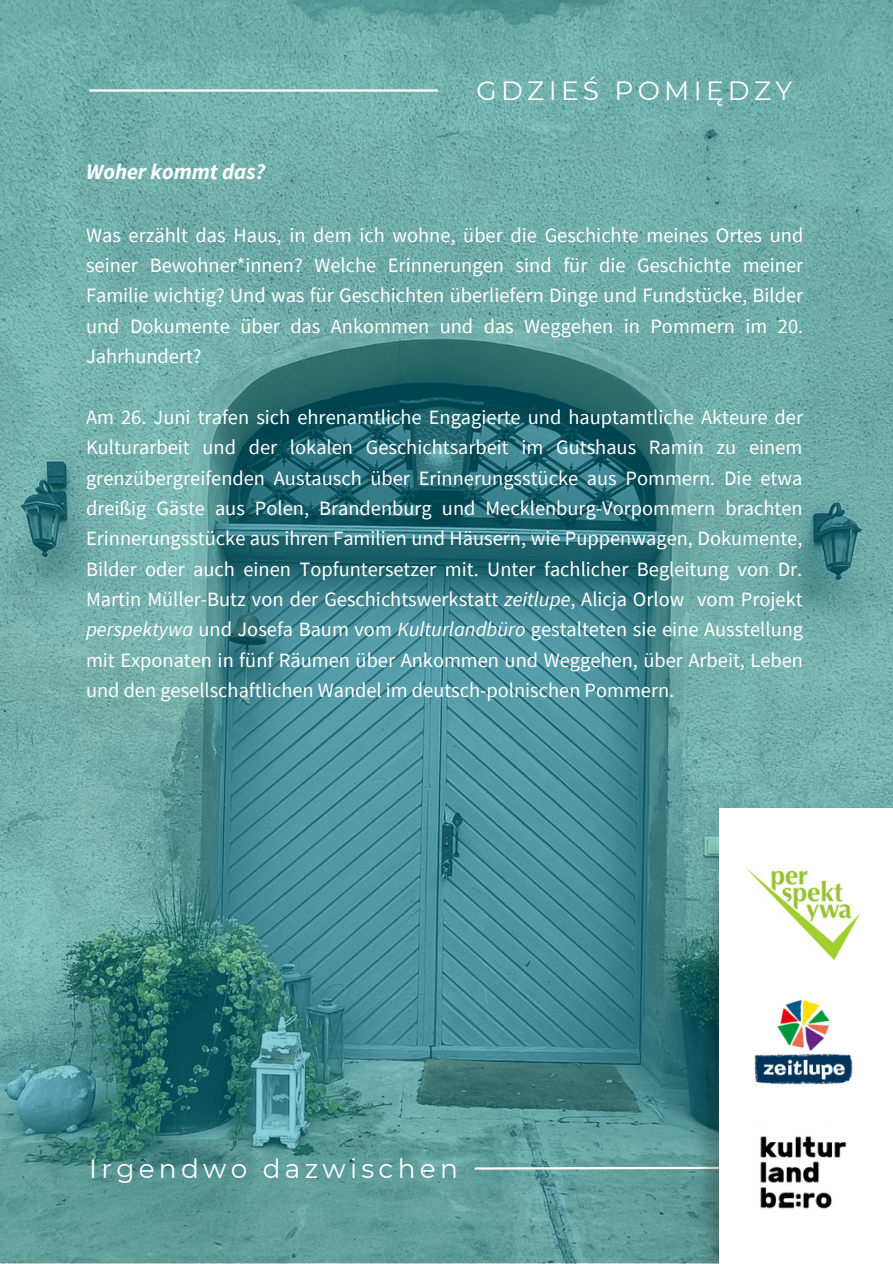
<style>
.page{position:relative;width:893px;height:1264px;background:#fff}
.page>*{position:absolute;margin:0;border:0;box-sizing:border-box;transform-origin:0 0}
.t1{font:26.4px "Montserrat";letter-spacing:.16em;color:#fff}
.t2{font:italic 700 21.9px "Source Sans Pro";color:#fff}
.t3{font:20.4px/30.3px "Source Sans Pro";color:#fff;text-align:justify}
.s1{font-style:italic}
</style>
<div class="page">
<img style="left:0;top:0;width:892px;height:1263px">
<hr style="left:89px;top:89px;width:349px;height:3px;background:#fff">
<svg style="left:472px;top:1165px;width:209px;height:5px"></svg>
<img style="left:681px;top:796px;width:94px;height:467px">
<img style="left:878px;top:796px;width:14px;height:12px">
<div style="left:719px;top:808px;width:173px;height:455px;background:#fff"></div>
<img style="left:746px;top:868px;width:113px;height:91px">
<img style="left:754px;top:999px;width:99px;height:86px">
<img style="left:760px;top:1136px;width:87px;height:73px">
<p class="t2" style="left:86px;top:157px;width:181px">Woher kommt das?</p>
<p class="t1" style="left:476px;top:73px;width:317px">GDZIEŚ POMIĘDZY</p>
<p class="t3" style="left:86px;top:220px;width:718px">Was erzählt das Haus, in dem ich wohne, über die Geschichte meines Ortes und seiner Bewohner*innen? Welche Erinnerungen sind für die Geschichte meiner Familie wichtig? Und was für Geschichten überliefern Dinge und Fundstücke, Bilder und Dokumente über das Ankommen und das Weggehen in Pommern im 20.<br>Jahrhundert?</p>
<p class="t3" style="left:86px;top:402px;width:718px">Am 26. Juni trafen sich ehrenamtliche Engagierte und hauptamtliche Akteure der Kulturarbeit und der lokalen Geschichtsarbeit im Gutshaus Ramin zu einem grenzübergreifenden Austausch über Erinnerungsstücke aus Pommern. Die etwa dreißig Gäste aus Polen, Brandenburg und Mecklenburg-Vorpommern brachten Erinnerungsstücke aus ihren Familien und Häusern, wie Puppenwagen, Dokumente, Bilder oder auch einen Topfuntersetzer mit. Unter fachlicher Begleitung von Dr.<br>Martin Müller-Butz von der Geschichtswerkstatt <span class="s1">zeitlupe</span>, Alicja Orlow vom Projekt <span class="s1">perspektywa</span> und Josefa Baum vom <span class="s1">Kulturlandbüro</span> gestalteten sie eine Ausstellung mit Exponaten in fünf Räumen über Ankommen und Weggehen, über Arbeit, Leben und den gesellschaftlichen Wandel im deutsch-polnischen Pommern.</p>
<p class="t1" style="left:89px;top:1150px;width:370px">Irgendwo dazwischen</p>
</div>
